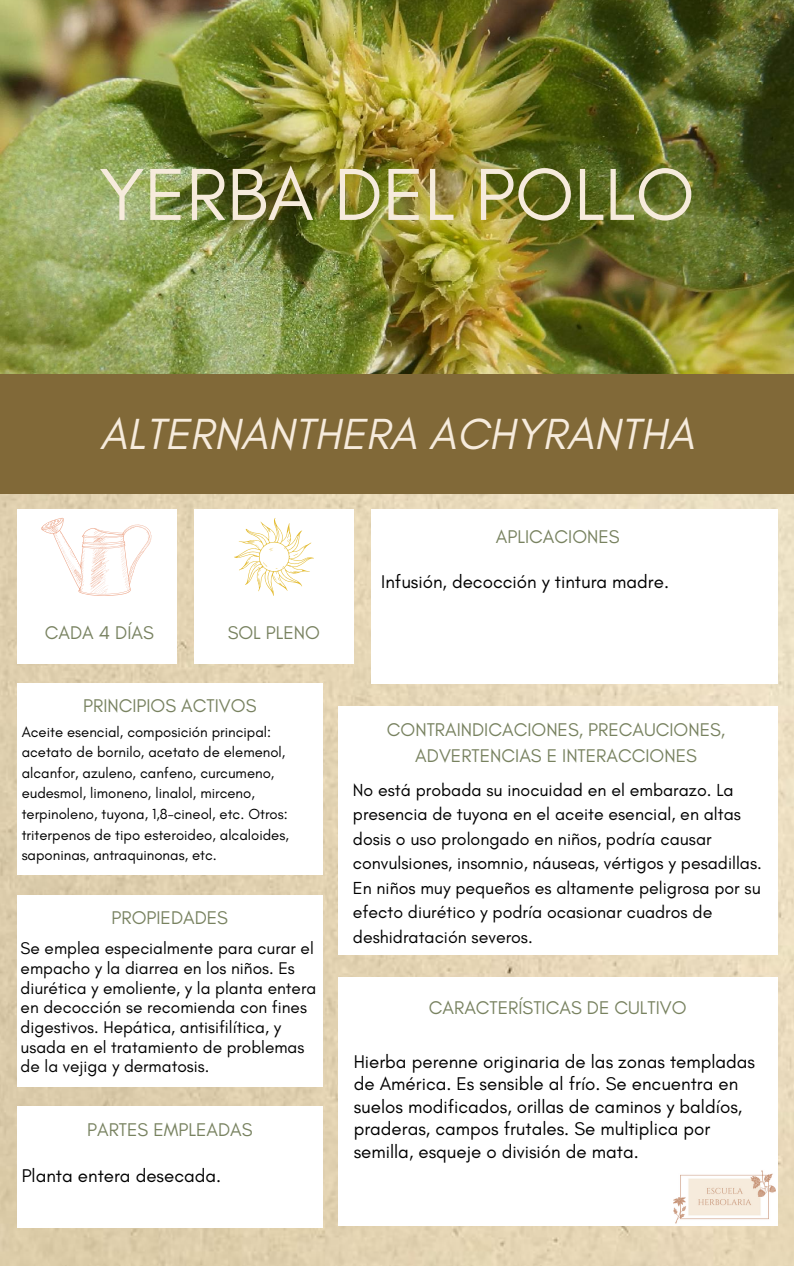
<style>
.page{position:relative;width:794px;height:1266px;background:#fff}
.page>*{position:absolute;margin:0;border:0;box-sizing:border-box;transform-origin:0 0}
.t1{font:75px "Glacial Indifference";color:#f6ebdc}
.t2{font:italic 44.4px "Glacial Indifference";color:#f6ebdc}
.t3{font:18.75px/22.5px "Glacial Indifference";color:#000}
.t4{font:18.75px/25.9px "Glacial Indifference";color:#788260;text-align:center}
.t5{font:17.77px/24.5px "Glacial Indifference";color:#000}
.t6{font:17.25px/19.6px "Glacial Indifference";color:#000}
.t7{font:14.85px/20.5px "Glacial Indifference";color:#000}
</style>
<div class="page">
<img style="left:0;top:493px;width:793px;height:773px">
<img style="left:0;top:0;width:793px;height:374px">
<div style="left:0;top:374px;width:793px;height:119px;background:#816938"></div>
<div style="left:17px;top:509px;width:159px;height:154px;background:#fff"></div>
<div style="left:194px;top:509px;width:159px;height:154px;background:#fff"></div>
<div style="left:17px;top:683px;width:305px;height:192px;background:#fff"></div>
<div style="left:338px;top:706px;width:439px;height:248px;background:#fff"></div>
<div style="left:338px;top:977px;width:439px;height:248px;background:#fff"></div>
<div style="left:371px;top:509px;width:406px;height:174px;background:#fff"></div>
<div style="left:17px;top:895px;width:305px;height:191px;background:#fff"></div>
<div style="left:17px;top:1106px;width:305px;height:122px;background:#fff"></div>
<svg style="left:41px;top:518px;width:111px;height:78px"></svg>
<svg style="left:234px;top:518px;width:80px;height:78px"></svg>
<img style="left:673px;top:1170px;width:101px;height:54px">
<p class="t1" style="left:99px;top:149px;width:596px">YERBA DEL POLLO</p>
<p class="t2" style="left:100px;top:406px;width:595px">ALTERNANTHERA ACHYRANTHA</p>
<p class="t4" style="left:495px;top:524px;width:125px">APLICACIONES</p>
<p class="t4" style="left:45px;top:620px;width:111px">CADA 4 DÍAS</p>
<p class="t4" style="left:227px;top:620px;width:94px">SOL PLENO</p>
<p class="t4" style="left:83px;top:692px;width:175px">PRINCIPIOS ACTIVOS</p>
<p class="t7" style="left:22px;top:721px;width:268px">Aceite esencial, composición principal: acetato de bornilo, acetato de elemenol, alcanfor, azuleno, canfeno, curcumeno, eudesmol, limoneno, linalol, mirceno, terpinoleno, tuyona, 1,8-cineol, etc. Otros: triterpenos de tipo esteroideo, alcaloides, saponinas, antraquinonas, etc.</p>
<p class="t4" style="left:112px;top:904px;width:118px">PROPIEDADES</p>
<p class="t6" style="left:21px;top:938px;width:297px">Se emplea especialmente para curar el empacho y la diarrea en los niños. Es diurética y emoliente, y la planta entera en decocción se recomienda con fines digestivos. Hepática, antisifilítica, y usada en el tratamiento de problemas de la vejiga y dermatosis.</p>
<p class="t4" style="left:87px;top:1116px;width:167px">PARTES EMPLEADAS</p>
<p class="t3" style="left:22px;top:1164px;width:201px">Planta entera desecada.</p>
<p class="t3" style="left:381px;top:570px;width:289px">Infusión, decocción y tintura madre.</p>
<p class="t4" style="left:386px;top:716px;width:339px">CONTRAINDICACIONES, PRECAUCIONES,<br>ADVERTENCIAS E INTERACCIONES</p>
<p class="t5" style="left:353px;top:777px;width:410px">No está probada su inocuidad en el embarazo. La presencia de tuyona en el aceite esencial, en altas dosis o uso prolongado en niños, podría causar convulsiones, insomnio, náuseas, vértigos y pesadillas.<br>En niños muy pequeños es altamente peligrosa por su efecto diurético y podría ocasionar cuadros de deshidratación severos.</p>
<p class="t4" style="left:428px;top:994px;width:259px">CARACTERÍSTICAS DE CULTIVO</p>
<p class="t3" style="left:353px;top:1050px;width:403px">Hierba perenne originaria de las zonas templadas de América. Es sensible al frío. Se encuentra en suelos modificados, orillas de caminos y baldíos, praderas, campos frutales. Se multiplica por semilla, esqueje o división de mata.</p>
</div>
